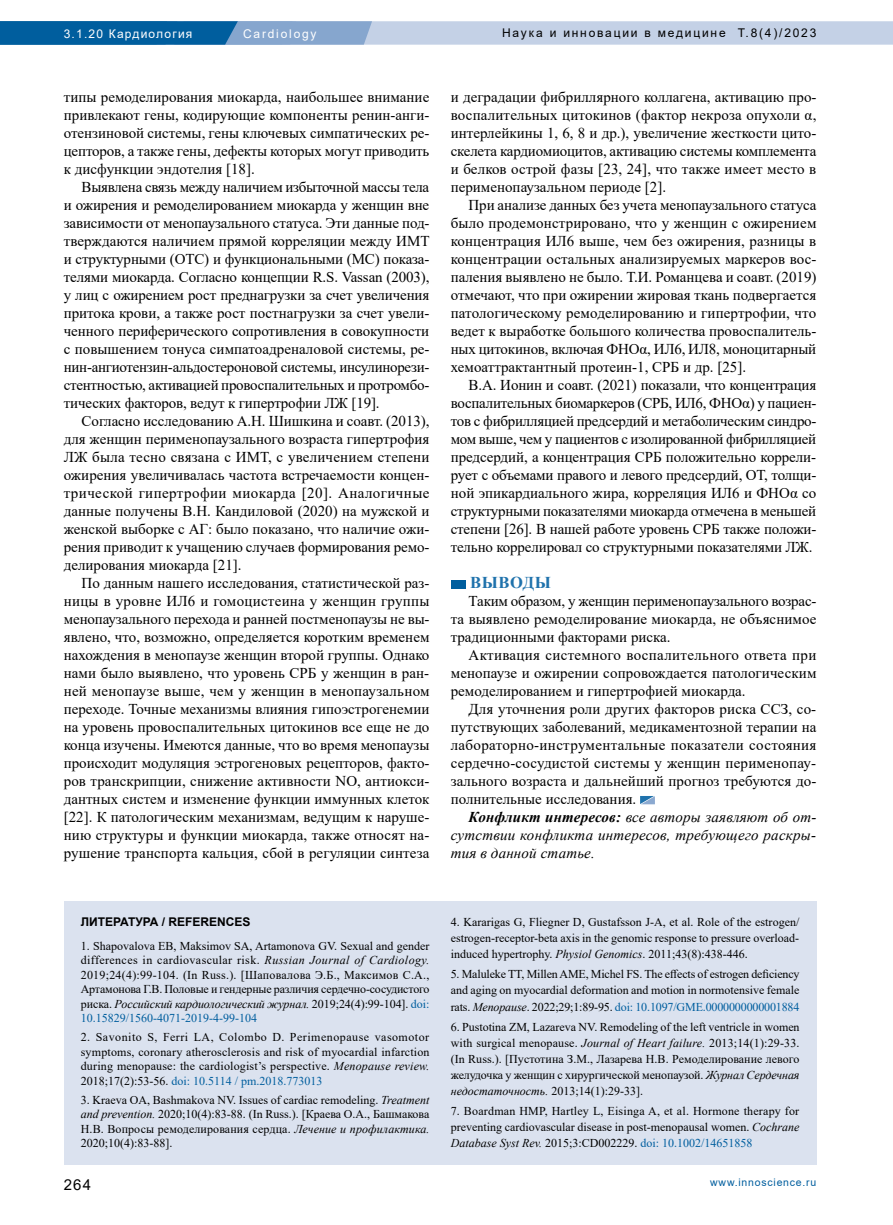
<style>
.page{position:relative;width:893px;height:1225px;background:#fff}
.page>*{position:absolute;margin:0;border:0;box-sizing:border-box;transform-origin:0 0}
.t1{font:700 16.5px "Times New Roman";letter-spacing:.035em;color:#1f72ac}
.t2{font:15px/18px "Times New Roman";color:#000;text-align:justify}
.t3{font:italic 15px/18px "Times New Roman";letter-spacing:.015em;color:#000;text-align:justify}
.t4{font:15px "Arial";color:#000}
.t5{font:12px/14.5px "Times New Roman";color:#000;text-align:justify}
.t6{font:12px "Arial";letter-spacing:.15em;color:#000}
.t7{font:12px "Arial";letter-spacing:.15em;color:#fff}
.t8{font:700 12px "Arial";color:#000}
.t9{font:12px "Arial";letter-spacing:.1em;color:#fff}
.t10{font:10.5px "Arial";letter-spacing:.075em;color:#005e9e}
.s1{font-weight:700}
.s2{font-style:italic}
.s3{color:#005e9e}
</style>
<div class="page">
<svg style="left:0;top:21px;width:893px;height:24px;background:#89add0"></svg>
<div style="left:451px;top:580px;width:14px;height:8px;background:#005e9e"></div>
<svg style="left:640px;top:796px;width:15px;height:8px"></svg>
<div style="left:64px;top:900px;width:752px;height:264px;background:#dbe2ef"></div>
<p class="t9" style="left:64px;top:26px;width:130px">3.1.20 Кардиология</p>
<p class="t7" style="left:243px;top:25px;width:75px">Cardiology</p>
<p class="t6" style="left:502px;top:24px;width:316px">Наука и инновации в медицине Т.8(4)/2023</p>
<p class="t7" style="left:64px;top:25px;width:65px">Хирургия</p>
<p class="t7" style="left:155px;top:25px;width:54px">Surgery</p>
<p class="t2" style="left:64px;top:88px;width:367px">типы ремоделирования миокарда, наибольшее внимание привлекают гены, кодирующие компоненты ренин-анги&shy;отензиновой системы, гены ключевых симпатических ре&shy;цепторов, а также гены, дефекты которых могут приводить к дисфункции эндотелия [18].</p>
<p class="t2" style="left:64px;top:178px;width:367px;text-indent:18px">Выявлена связь между наличием избыточной массы тела и ожирения и ремоделированием миокарда у женщин вне зависимости от менопаузального статуса. Эти данные под&shy;тверждаются наличием прямой корреляции между ИМТ и структурными (ОТС) и функциональными (МС) показа&shy;телями миокарда. Согласно концепции R.S. Vassan (2003), у лиц с ожирением рост преднагрузки за счет увеличения притока крови, а также рост постнагрузки за счет увели&shy;ченного периферического сопротивления в совокупности с повышением тонуса симпатоадреналовой системы, ре&shy;нин-ангиотензин-альдостероновой системы, инсулинорези&shy;стентностью, активацией провоспалительных и протромбо&shy;тических факторов, ведут к гипертрофии ЛЖ [19].</p>
<p class="t2" style="left:64px;top:412px;width:367px;text-indent:18px">Согласно исследованию А.Н. Шишкина и соавт. (2013), для женщин перименопаузального возраста гипертрофия ЛЖ была тесно связана с ИМТ, с увеличением степени ожирения увеличивалась частота встречаемости концен&shy;трической гипертрофии миокарда [20]. Аналогичные данные получены В.Н. Кандиловой (2020) на мужской и женской выборке с АГ: было показано, что наличие ожи&shy;рения приводит к учащению случаев формирования ремо&shy;делирования миокарда [21].</p>
<p class="t2" style="left:64px;top:574px;width:367px;text-indent:18px">По данным нашего исследования, статистической раз&shy;ницы в уровне ИЛ6 и гомоцистеина у женщин группы менопаузального перехода и ранней постменопаузы не вы&shy;явлено, что, возможно, определяется коротким временем нахождения в менопаузе женщин второй группы. Однако нами было выявлено, что уровень СРБ у женщин в ран&shy;ней менопаузе выше, чем у женщин в менопаузальном переходе. Точные механизмы влияния гипоэстрогенемии на уровень провоспалительных цитокинов все еще не до конца изучены. Имеются данные, что во время менопаузы происходит модуляция эстрогеновых рецепторов, факто&shy;ров транскрипции, снижение активности NO, антиокси&shy;дантных систем и изменение функции иммунных клеток [22]. К патологическим механизмам, ведущим к наруше&shy;нию структуры и функции миокарда, также относят на&shy;рушение транспорта кальция, сбой в регуляции синтеза</p>
<p class="t2" style="left:451px;top:88px;width:367px">и деградации фибриллярного коллагена, активацию про&shy;воспалительных цитокинов (фактор некроза опухоли α, интерлейкины 1, 6, 8 и др.), увеличение жесткости цито&shy;скелета кардиомиоцитов, активацию системы комплемента и белков острой фазы [23, 24], что также имеет место в перименопаузальном периоде [2].</p>
<p class="t2" style="left:451px;top:196px;width:367px;text-indent:18px">При анализе данных без учета менопаузального статуса было продемонстрировано, что у женщин с ожирением концентрация ИЛ6 выше, чем без ожирения, разницы в концентрации остальных анализируемых маркеров вос&shy;паления выявлено не было. Т.И. Романцева и соавт. (2019) отмечают, что при ожирении жировая ткань подвергается патологическому ремоделированию и гипертрофии, что ведет к выработке большого количества провоспалитель&shy;ных цитокинов, включая ФНОα, ИЛ6, ИЛ8, моноцитарный хемоаттрактантный протеин-1, СРБ и др. [25].</p>
<p class="t2" style="left:451px;top:376px;width:367px;text-indent:18px">В.А. Ионин и соавт. (2021) показали, что концентрация воспалительных биомаркеров (СРБ, ИЛ6, ФНОα) у пациен&shy;тов с фибрилляцией предсердий и метаболическим синдро&shy;мом выше, чем у пациентов с изолированной фибрилляцией предсердий, а концентрация СРБ положительно коррели&shy;рует с объемами правого и левого предсердий, ОТ, толщи&shy;ной эпикардиального жира, корреляция ИЛ6 и ФНОα со структурными показателями миокарда отмечена в меньшей степени [26]. В нашей работе уровень СРБ также положи&shy;тельно коррелировал со структурными показателями ЛЖ.</p>
<p class="t1" style="left:470px;top:571px;width:82px">ВЫВОДЫ</p>
<p class="t2" style="left:451px;top:592px;width:367px;text-indent:18px">Таким образом, у женщин перименопаузального возрас&shy;та выявлено ремоделирование миокарда, не объяснимое традиционными факторами риска.</p>
<p class="t2" style="left:451px;top:646px;width:367px;text-indent:18px">Активация системного воспалительного ответа при менопаузе и ожирении сопровождается патологическим ремоделированием и гипертрофией миокарда.</p>
<p class="t2" style="left:451px;top:700px;width:367px;text-indent:18px">Для уточнения роли других факторов риска ССЗ, со&shy;путствующих заболеваний, медикаментозной терапии на лабораторно-инструментальные показатели состояния сердечно-сосудистой системы у женщин перименопау&shy;зального возраста и дальнейший прогноз требуются до&shy;полнительные исследования.</p>
<p class="t3" style="left:451px;top:808px;width:367px;text-indent:18px"><span class="s1">Конфликт интересов:</span> все авторы заявляют об от&shy;сутствии конфликта интересов, требующего раскры&shy;тия в данной статье.</p>
<p class="t8" style="left:81px;top:913px;width:171px">ЛИТЕРАТУРА / REFERENCES</p>
<p class="t5" style="left:81px;top:938px;width:350px">1. Shapovalova EB, Maksimov SA, Artamonova GV. Sexual and gender differences in cardiovascular risk. <span class="s2">Russian Journal of Cardiology.<br></span>2019;24(4):99-104. (In Russ.). [Шаповалова Э.Б., Максимов С.А., Артамонова Г.В. Половые и гендерные различия сердечно-сосудистого риска. <span class="s2">Российский кардиологический журнал.</span> 2019;24(4):99-104]. <span class="s3">doi:<br>10.15829/1560-4071-2019-4-99-104</span></p>
<p class="t5" style="left:81px;top:1029px;width:350px">2. Savonito S, Ferri LA, Colombo D. Perimenopause vasomotor symptoms, coronary atherosclerosis and risk of myocardial infarction during menopause: the cardiologist’s perspective. <span class="s2">Menopause review.<br></span>2018;17(2):53-56. <span class="s3">doi: 10.5114 / pm.2018.773013</span></p>
<p class="t5" style="left:81px;top:1092px;width:350px">3. Kraeva OA, Bashmakova NV. Issues of cardiac remodeling. <span class="s2">Treatment and prevention.</span> 2020;10(4):83-88. (In Russ.). [Краева О.А., Башмакова Н.В. Вопросы ремоделирования сердца. <span class="s2">Лечение и профилактика.<br></span>2020;10(4):83-88].</p>
<p class="t5" style="left:451px;top:913px;width:350px;line-height:16px">4. Kararigas G, Fliegner D, Gustafsson J-A, et al. Role of the estrogen/ estrogen-receptor-beta axis in the genomic response to pressure overload&shy;induced hypertrophy. <span class="s2">Physiol Genomics</span>. 2011;43(8):438-446.</p>
<p class="t5" style="left:451px;top:966px;width:350px;line-height:16px">5. Maluleke TT, Millen AME, Michel FS. The effects of estrogen deficiency and aging on myocardial deformation and motion in normotensive female rats. <span class="s2">Menopause</span>. 2022;29;1:89-95. <span class="s3">doi: 10.1097/GME.0000000000001884</span></p>
<p class="t5" style="left:451px;top:1018px;width:350px;line-height:16px">6. Pustotina ZM, Lazareva NV. Remodeling of the left ventricle in women with surgical menopause. <span class="s2">Journal of Heart failure.</span> 2013;14(1):29-33. (In Russ.). [Пустотина З.М., Лазарева Н.В. Ремоделирование левого желудочка у женщин с хирургической менопаузой. <span class="s2">Журнал Сердечная недостаточность.</span> 2013;14(1):29-33].</p>
<p class="t5" style="left:451px;top:1103px;width:350px;line-height:16px">7. Boardman HMP, Hartley L, Eisinga A, et al. Hormone therapy for preventing cardiovascular disease in post-menopausal women. <span class="s2">Cochrane Database Syst Rev.</span> 2015;3:CD002229. <span class="s3">doi: 10.1002/14651858</span></p>
<p class="t4" style="left:64px;top:1174px;width:29px">264</p>
<p class="t10" style="left:710px;top:1175px;width:108px">www.innoscience.ru</p>
</div>
